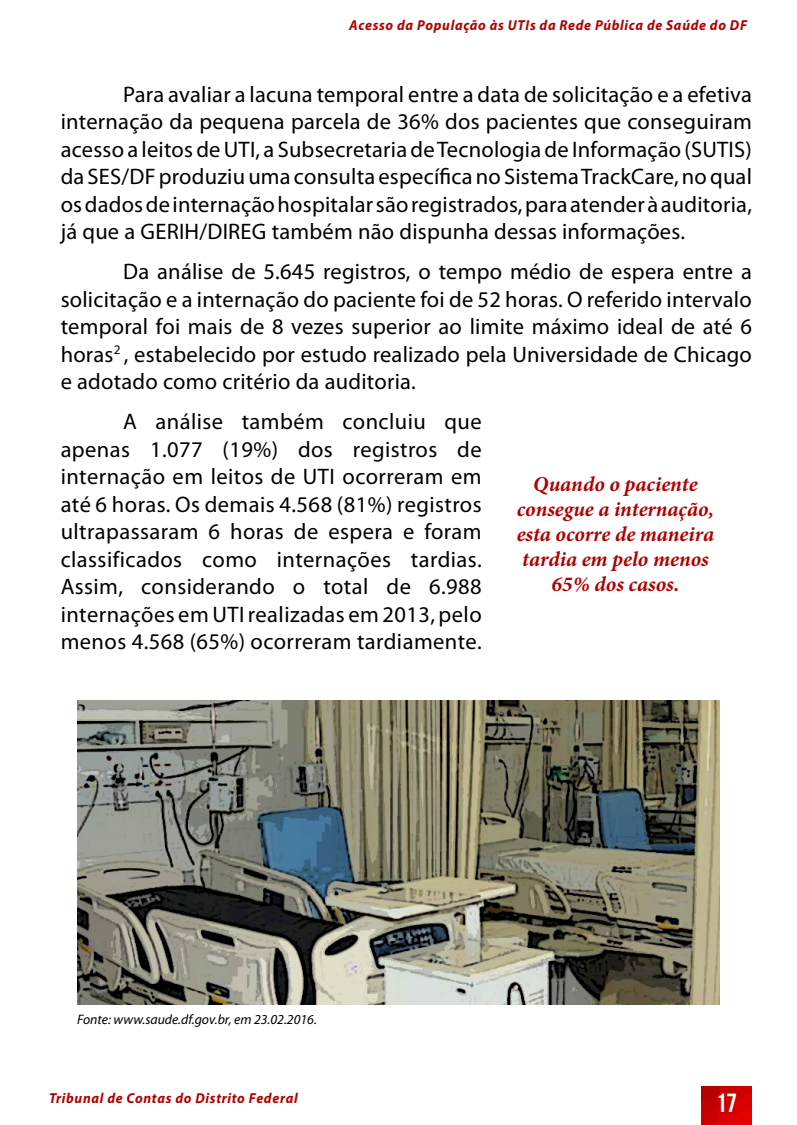
<style>
.page{position:relative;width:797px;height:1125px;background:#fff}
.page>*{position:absolute;margin:0;border:0;box-sizing:border-box;transform-origin:0 0}
.t1{font:26.25px "Bebas Neue";color:#fff}
.corpo_texto{font:22.5px/27.5px "Myriad Pro";letter-spacing:.01em;color:#000;text-align:justify}
.olho{font:italic 700 21.25px/25px "Minion Pro";color:#af0000;text-align:center}
.t2{font:italic 700 14.5px "Myriad Pro";letter-spacing:.05em;color:#af0000;scale:.95 1}
.fonte{font:italic 13.75px "Myriad Pro";color:#000}
</style>
<div class="page">
<svg style="left:701px;top:1086px;width:50px;height:39px;background:#ce0000"></svg>
<img style="left:77px;top:700px;width:642px;height:305px">
<p class="t2" style="left:349px;top:16px;width:420px">Acesso da População às UTIs da Rede Pública de Saúde do DF</p>
<p class="corpo_texto" style="left:61px;top:80px;width:692px;text-indent:62px">Para avaliar a lacuna temporal entre a data de solicitação e a efetiva internação da pequena parcela de 36% dos pacientes que conseguiram acesso a leitos de UTI, a Subsecretaria de Tecnologia de Informação (SUTIS) da SES/DF produziu uma consulta específica no Sistema TrackCare, no qual os dados de internação hospitalar são registrados, para atender à auditoria, já que a GERIH/DIREG também não dispunha dessas informações.</p>
<p class="corpo_texto" style="left:61px;top:258px;width:692px;text-indent:62px">Da análise de 5.645 registros, o tempo médio de espera entre a solicitação e a internação do paciente foi de 52 horas. O referido intervalo temporal foi mais de 8 vezes superior ao limite máximo ideal de até 6 horas<sup>2</sup> , estabelecido por estudo realizado pela Universidade de Chicago e adotado como critério da auditoria.</p>
<p class="corpo_texto" style="left:61px;top:408px;width:422px;text-indent:62px">A análise também concluiu que apenas 1.077 (19%) dos registros de internação em leitos de UTI ocorreram em até 6 horas. Os demais 4.568 (81%) registros ultrapassaram 6 horas de espera e foram classificados como internações tardias.<br>Assim, considerando o total de 6.988 internações em UTI realizadas em 2013, pelo menos 4.568 (65%) ocorreram tardiamente.</p>
<p class="olho" style="left:516px;top:472px;width:199px">Quando o paciente consegue a internação, esta ocorre de maneira tardia em pelo menos<br>65% dos casos.</p>
<p class="fonte" style="left:77px;top:1011px;width:241px">Fonte: www.saude.df.gov.br, em 23.02.2016.</p>
<p class="t2" style="left:49px;top:1089px;width:263px">Tribunal de Contas do Distrito Federal</p>
<p class="t1" style="left:716px;top:1089px;width:22px">17</p>
</div>
